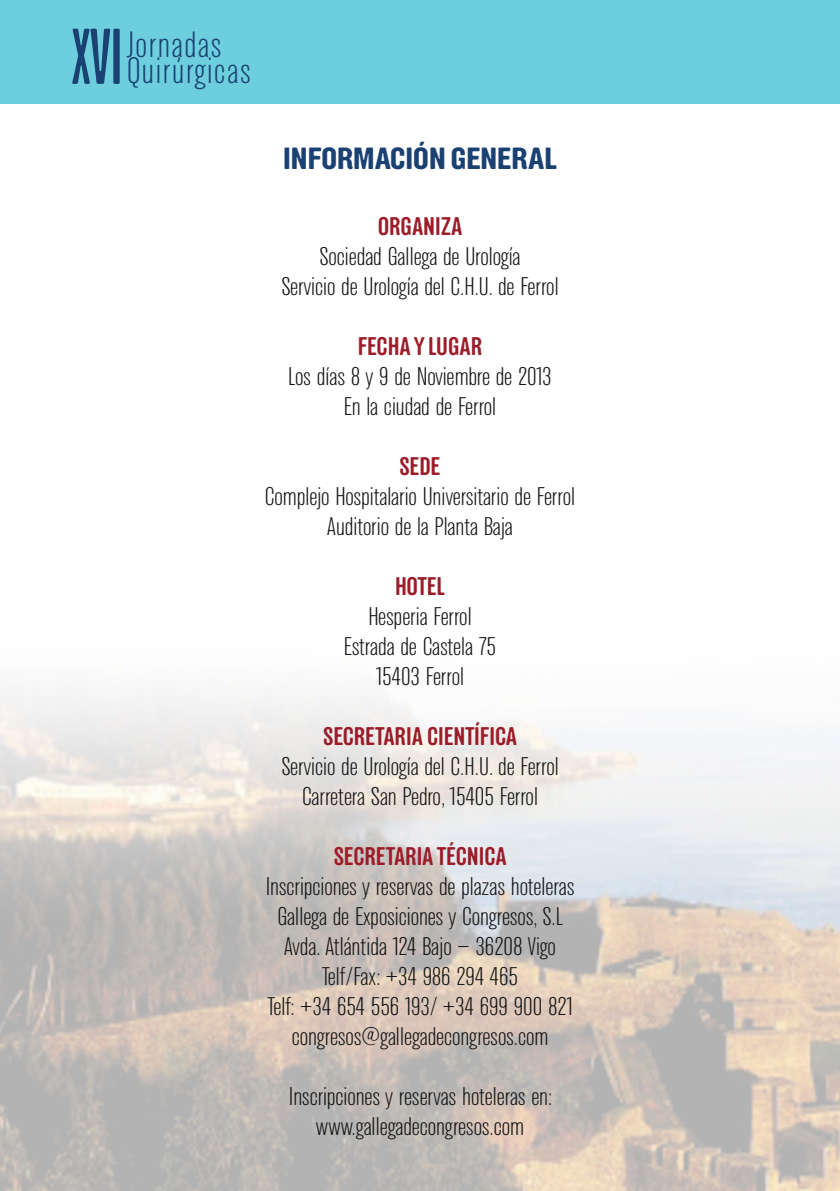
<style>
.page{position:relative;width:840px;height:1191px;background:#fff}
.page>*{position:absolute;margin:0;border:0;box-sizing:border-box;transform-origin:0 0}
.t1{font:300 35.8px/26.8px "Elderkin";letter-spacing:.045em;color:#1b4173;scale:1.05 1}
.t2{font:700 30px "Elderkin";color:#1b4173;scale:1.09 1}
.t3{font:300 25px/30px "Elderkin";color:#151616;text-align:center;scale:1.09 1}
.t4{font:500 25px "Elderkin";color:#9c1d2a;scale:1.09 1}
.s1{font-weight:400;font-stretch:extra-condensed;font-size:77.4px}
</style>
<div class="page">
<div style="left:0;top:0;width:839px;height:103px;background:#6dcfdd"></div>
<h1 class="t1" style="left:127px;top:31px;width:119px;text-indent:-55px"><span class="s1">XVI</span>Jornadas<br>Quirúrgicas</h1>
<p class="t2" style="left:283px;top:141px;width:252px">INFORMACIÓN GENERAL</p>
<p class="t4" style="left:377px;top:212px;width:79px">ORGANIZA</p>
<p class="t3" style="left:281px;top:241px;width:256px">Sociedad Gallega de Urología<br>Servicio de Urología del C.H.U. de Ferrol</p>
<p class="t4" style="left:357px;top:332px;width:116px">FECHA Y LUGAR</p>
<p class="t3" style="left:288px;top:361px;width:243px">Los días 8 y 9 de Noviembre de 2013<br>En la ciudad de Ferrol</p>
<p class="t4" style="left:399px;top:452px;width:39px">SEDE</p>
<p class="t3" style="left:265px;top:481px;width:286px">Complejo Hospitalario Universitario de Ferrol<br>Auditorio de la Planta Baja</p>
<p class="t4" style="left:395px;top:572px;width:47px">HOTEL</p>
<p class="t3" style="left:344px;top:601px;width:141px">Hesperia Ferrol<br>Estrada de Castela 75<br>15403 Ferrol</p>
<p class="t4" style="left:323px;top:722px;width:179px">SECRETARIA CIENTÍFICA</p>
<p class="t3" style="left:281px;top:751px;width:256px">Servicio de Urología del C.H.U. de Ferrol<br>Carretera San Pedro, 15405 Ferrol</p>
<p class="t4" style="left:333px;top:842px;width:160px">SECRETARIA TÉCNICA</p>
<p class="t3" style="left:265px;top:871px;width:285px">Inscripciones y reservas de plazas hoteleras Gallega de Exposiciones y Congresos, S.L Avda. Atlántida 124 Bajo – 36208 Vigo Telf/Fax: +34 986 294 465<br>Telf: +34 654 556 193/ +34 699 900 821 congresos@gallegadecongresos.com</p>
<p class="t3" style="left:288px;top:1081px;width:243px">Inscripciones y reservas hoteleras en: www.gallegadecongresos.com</p>
</div>
